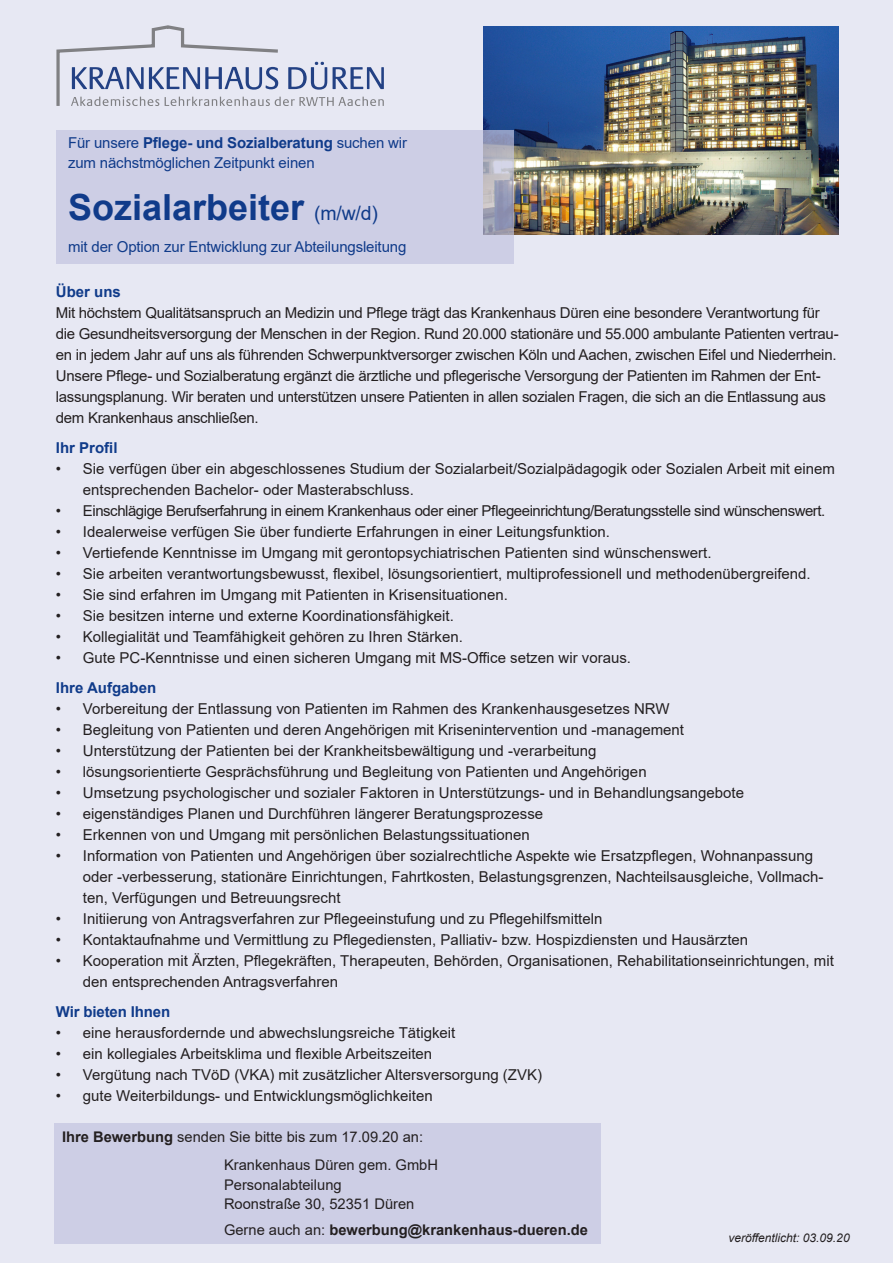
<style>
.page{position:relative;width:893px;height:1263px;background:#e7e8f3}
.page>*{position:absolute;margin:0;border:0;box-sizing:border-box;transform-origin:0 0}
.t1{font:700 36px "Arial";color:#103b8a}
.t2{font:15px/21px "Arial";color:#231f20}
.t3{font:15px/21px "Arial";letter-spacing:-.02em;color:#231f20}
.t4{font:15px "Arial";letter-spacing:-.03em;color:#231f20}
.t5{font:700 15px "Arial";letter-spacing:-.01em;color:#103b8a}
.t6{font:15px "Arial";letter-spacing:-.01em;color:#103b8a}
.t7{font:14.7px/19.5px "Arial";color:#231f20}
.t8{font:700 14.7px "Arial";color:#231f20}
.t9{font:italic 12px "Arial";color:#231f20}
.s1{font-weight:400}
.s2{font-weight:400;font-size:19.5px}
.s3{font-weight:700}
</style>
<div class="page">
<img style="left:483px;top:26px;width:356px;height:209px">
<svg style="left:56px;top:25px;width:328px;height:81px"></svg>
<div style="left:56px;top:130px;width:457px;height:134px;background:#cdcee5"></div>
<div style="left:54px;top:1124px;width:547px;height:120px;background:#cdcee5"></div>
<p class="t5" style="left:68px;top:132px;width:340px"><span class="s1">Für unsere</span> Pflege- und Sozialberatung <span class="s1">suchen wir</span></p>
<p class="t6" style="left:68px;top:152px;width:248px">zum nächstmöglichen Zeitpunkt einen</p>
<p class="t1" style="left:68px;top:182px;width:311px">Sozialarbeiter <span class="s2">(m/w/d)</span></p>
<p class="t6" style="left:68px;top:236px;width:340px">mit der Option zur Entwicklung zur Abteilungsleitung</p>
<p class="t5" style="left:56px;top:281px;width:67px">Über uns</p>
<p class="t3" style="left:56px;top:302px;width:784px">Mit höchstem Qualitätsanspruch an Medizin und Pflege trägt das Krankenhaus Düren eine besondere Verantwortung für die Gesundheitsversorgung der Menschen in der Region. Rund 20.000 stationäre und 55.000 ambulante Patienten vertrau&shy;en in jedem Jahr auf uns als führenden Schwerpunktversorger zwischen Köln und Aachen, zwischen Eifel und Niederrhein.</p>
<p class="t3" style="left:56px;top:365px;width:772px">Unsere Pflege- und Sozialberatung ergänzt die ärztliche und pflegerische Versorgung der Patienten im Rahmen der Ent&shy;lassungsplanung. Wir beraten und unterstützen unsere Patienten in allen sozialen Fragen, die sich an die Entlassung aus dem Krankenhaus anschließen.</p>
<p class="t5" style="left:56px;top:437px;width:63px">Ihr Profil</p>
<p class="t2" style="left:83px;top:458px;width:754px;text-indent:-27px">• Sie verfügen über ein abgeschlossenes Studium der Sozialarbeit/Sozialpädagogik oder Sozialen Arbeit mit einem entsprechenden Bachelor- oder Masterabschluss.</p>
<p class="t4" style="left:56px;top:500px;width:771px">• Einschlägige Berufserfahrung in einem Krankenhaus oder einer Pflegeeinrichtung/Beratungsstelle sind wünschenswert.</p>
<p class="t2" style="left:56px;top:521px;width:555px">• Idealerweise verfügen Sie über fundierte Erfahrungen in einer Leitungsfunktion.</p>
<p class="t2" style="left:56px;top:542px;width:657px">• Vertiefende Kenntnisse im Umgang mit gerontopsychiatrischen Patienten sind wünschenswert.</p>
<p class="t2" style="left:56px;top:563px;width:756px">• Sie arbeiten verantwortungsbewusst, flexibel, lösungsorientiert, multiprofessionell und methodenübergreifend.</p>
<p class="t2" style="left:56px;top:584px;width:454px">• Sie sind erfahren im Umgang mit Patienten in Krisensituationen.</p>
<p class="t2" style="left:56px;top:605px;width:400px">• Sie besitzen interne und externe Koordinationsfähigkeit.</p>
<p class="t2" style="left:56px;top:626px;width:408px">• Kollegialität und Teamfähigkeit gehören zu Ihren Stärken.</p>
<p class="t2" style="left:56px;top:647px;width:577px">• Gute PC-Kenntnisse und einen sicheren Umgang mit MS-Office setzen wir voraus.</p>
<p class="t5" style="left:56px;top:677px;width:102px">Ihre Aufgaben</p>
<p class="t2" style="left:56px;top:698px;width:615px">• Vorbereitung der Entlassung von Patienten im Rahmen des Krankenhausgesetzes NRW</p>
<p class="t2" style="left:56px;top:719px;width:630px">• Begleitung von Patienten und deren Angehörigen mit Krisenintervention und -management</p>
<p class="t2" style="left:56px;top:740px;width:542px">• Unterstützung der Patienten bei der Krankheitsbewältigung und -verarbeitung</p>
<p class="t2" style="left:56px;top:761px;width:592px">• lösungsorientierte Gesprächsführung und Begleitung von Patienten und Angehörigen</p>
<p class="t2" style="left:56px;top:782px;width:690px">• Umsetzung psychologischer und sozialer Faktoren in Unterstützungs- und in Behandlungsangebote</p>
<p class="t2" style="left:56px;top:803px;width:489px">• eigenständiges Planen und Durchführen längerer Beratungsprozesse</p>
<p class="t2" style="left:56px;top:824px;width:475px">• Erkennen von und Umgang mit persönlichen Belastungssituationen</p>
<p class="t2" style="left:83px;top:845px;width:742px;text-indent:-27px">• Information von Patienten und Angehörigen über sozialrechtliche Aspekte wie Ersatzpflegen, Wohnanpassung oder -verbesserung, stationäre Einrichtungen, Fahrtkosten, Belastungsgrenzen, Nachteilsausgleiche, Vollmach&shy;ten, Verfügungen und Betreuungsrecht</p>
<p class="t2" style="left:56px;top:908px;width:548px">• Initiierung von Antragsverfahren zur Pflegeeinstufung und zu Pflegehilfsmitteln</p>
<p class="t2" style="left:56px;top:929px;width:694px">• Kontaktaufnahme und Vermittlung zu Pflegediensten, Palliativ- bzw. Hospizdiensten und Hausärzten</p>
<p class="t2" style="left:83px;top:950px;width:752px;text-indent:-27px">• Kooperation mit Ärzten, Pflegekräften, Therapeuten, Behörden, Organisationen, Rehabilitationseinrichtungen, mit den entsprechenden Antragsverfahren</p>
<p class="t5" style="left:56px;top:1001px;width:116px">Wir bieten Ihnen</p>
<p class="t2" style="left:56px;top:1022px;width:401px">• eine herausfordernde und abwechslungsreiche Tätigkeit</p>
<p class="t2" style="left:56px;top:1043px;width:378px">• ein kollegiales Arbeitsklima und flexible Arbeitszeiten</p>
<p class="t2" style="left:56px;top:1064px;width:488px">• Vergütung nach TVöD (VKA) mit zusätzlicher Altersversorgung (ZVK)</p>
<p class="t2" style="left:56px;top:1085px;width:378px">• gute Weiterbildungs- und Entwicklungsmöglichkeiten</p>
<p class="t7" style="left:62px;top:1126px;width:363px"><span class="s3">Ihre Bewerbung</span> senden Sie bitte bis zum 17.09.20 an:</p>
<p class="t7" style="left:224px;top:1155px;width:216px">Krankenhaus Düren gem. GmbH<br>Personalabteilung<br>Roonstraße 30, 52351 Düren</p>
<p class="t8" style="left:224px;top:1219px;width:366px"><span class="s1">Gerne auch an:</span> bewerbung@krankenhaus-dueren.de</p>
<p class="t9" style="left:729px;top:1230px;width:123px">veröffentlicht: 03.09.20</p>
</div>
